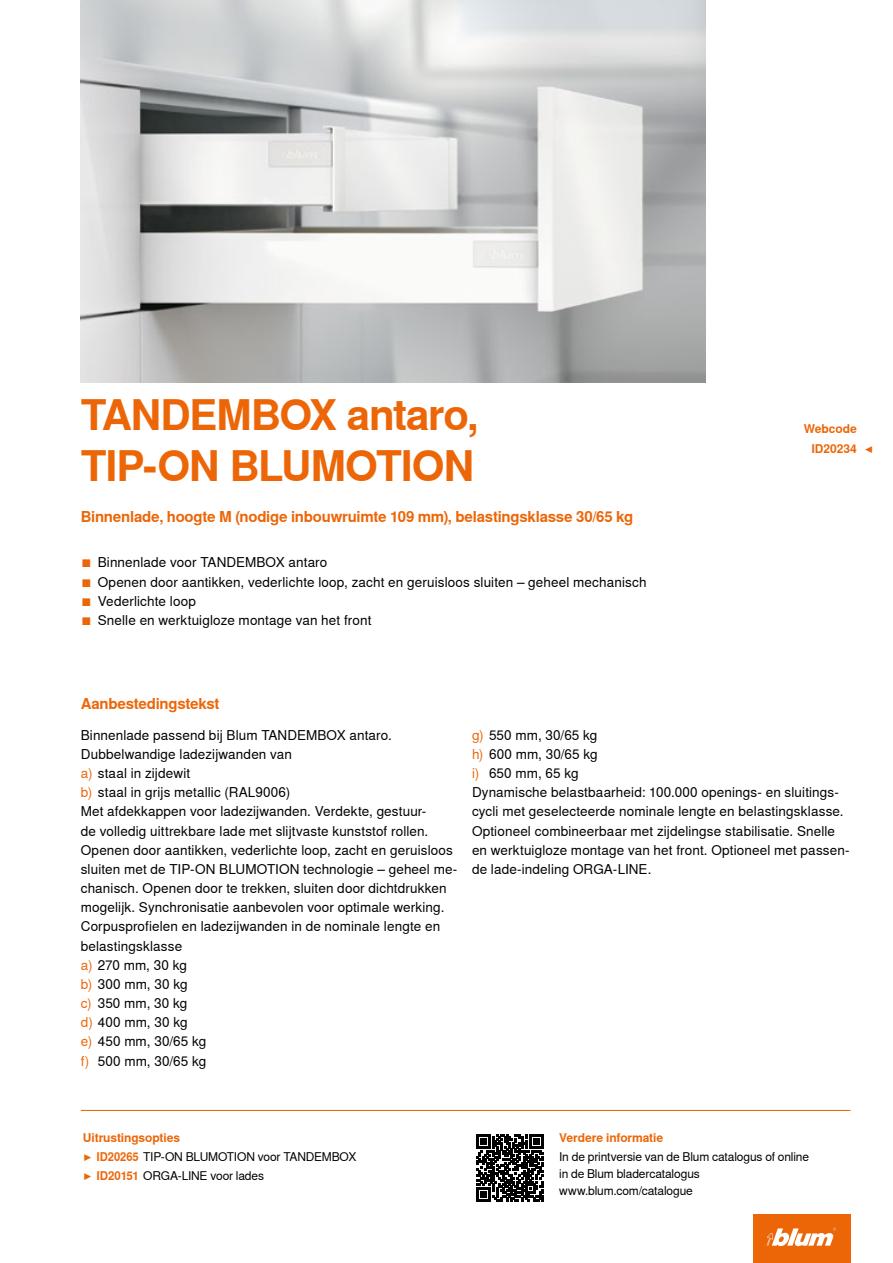
<style>
.page{position:relative;width:893px;height:1263px;background:#fff}
.page>*{position:absolute;margin:0;border:0;box-sizing:border-box;transform-origin:0 0}
.CB_AF_Ueber_Tit2{font:700 42px/50.4px "Nimbus Sans Global";letter-spacing:-.03em;color:#ec6608}
.CB_AF_Ueber_Ber1o_li{font:700 15px "Nimbus Sans Global";letter-spacing:-.015em;color:#ec6608}
.CB_AF_FliesIMG_li{font:13.5px/19.2px "Nimbus Sans Global";letter-spacing:.01em;color:#000}
.CB_AF_Bes_IMG9{font:13.5px "Nimbus Sans Global";letter-spacing:.01em;color:#000}
.CB_AF_Fliess_li{font:12px "Nimbus Sans Global";letter-spacing:-.01em;color:#000}
.CB_AF_Ueber_Ber2o_li{font:12px "Nimbus Sans Global";letter-spacing:-.015em;color:#000}
.CB_AF_Ueber_Ber2o_li-2{font:700 12px "Nimbus Sans Global";letter-spacing:-.01em;color:#ec6608}
.CB_AF_Ueber_Ber2o_re{font:700 12px "Nimbus Sans Global";letter-spacing:-.005em;color:#ec6608}
.s1{color:#ec6608}
.s2{font-weight:700;color:#ec6608}
</style>
<div class="page">
<img style="left:81px;top:0;width:625px;height:383px">
<div style="left:753px;top:1214px;width:97px;height:49px;background:#ec6608"></div>
<svg style="left:767px;top:1227px;width:69px;height:19px"></svg>
<hr style="left:81px;top:1110px;width:769px;height:1px;background:#ec6608">
<svg style="left:476px;top:1134px;width:67px;height:67px"></svg>
<p class="CB_AF_Ueber_Tit2" style="left:81px;top:390px;width:399px">TANDEMBOX antaro,<br>TIP-ON BLUMOTION</p>
<p class="CB_AF_Ueber_Ber1o_li" style="left:81px;top:508px;width:554px">Binnenlade, hoogte M (nodige inbouwruimte 109 mm), belastingsklasse 30/65 kg</p>
<p class="CB_AF_Bes_IMG9" style="left:81px;top:555px;width:248px"><span class="s1">■</span> Binnenlade voor TANDEMBOX antaro</p>
<p class="CB_AF_Bes_IMG9" style="left:81px;top:574px;width:567px"><span class="s1">■</span> Openen door aantikken, vederlichte loop, zacht en geruisloos sluiten – geheel mechanisch</p>
<p class="CB_AF_Bes_IMG9" style="left:81px;top:593px;width:117px"><span class="s1">■</span> Vederlichte loop</p>
<p class="CB_AF_Bes_IMG9" style="left:81px;top:612px;width:292px"><span class="s1">■</span> Snelle en werktuigloze montage van het front</p>
<p class="CB_AF_Ueber_Ber1o_li" style="left:81px;top:695px;width:140px">Aanbestedingstekst</p>
<p class="CB_AF_Ueber_Ber2o_re" style="left:804px;top:422px;width:55px">Webcode</p>
<p class="CB_AF_Ueber_Ber2o_re" style="left:811px;top:441px;width:47px">ID20234</p>
<p class="CB_AF_Ueber_Ber2o_re" style="left:865px;top:441px;width:11px">◀</p>
<p class="CB_AF_FliesIMG_li" style="left:81px;top:725px;width:313px">Binnenlade passend bij Blum TANDEMBOX antaro.</p>
<p class="CB_AF_FliesIMG_li" style="left:81px;top:744px;width:213px">Dubbelwandige ladezijwanden van</p>
<p class="CB_AF_FliesIMG_li" style="left:81px;top:764px;width:111px"><span class="s1">a)</span> staal in zijdewit</p>
<p class="CB_AF_FliesIMG_li" style="left:81px;top:783px;width:211px"><span class="s1">b)</span> staal in grijs metallic (RAL9006)</p>
<p class="CB_AF_FliesIMG_li" style="left:81px;top:802px;width:378px">Met afdekkappen voor ladezijwanden. Verdekte, gestuur-<br>de volledig uittrekbare lade met slijtvaste kunststof rollen.<br>Openen door aantikken, vederlichte loop, zacht en geruisloos sluiten met de TIP-ON BLUMOTION technologie – geheel me&shy;chanisch. Openen door te trekken, sluiten door dichtdrukken mogelijk. Synchronisatie aanbevolen voor optimale werking.</p>
<p class="CB_AF_FliesIMG_li" style="left:81px;top:917px;width:361px">Corpusprofielen en ladezijwanden in de nominale lengte en belastingsklasse</p>
<p class="CB_AF_FliesIMG_li" style="left:81px;top:955px;width:108px"><span class="s1">a)</span> 270 mm, 30 kg</p>
<p class="CB_AF_FliesIMG_li" style="left:81px;top:975px;width:108px"><span class="s1">b)</span> 300 mm, 30 kg</p>
<p class="CB_AF_FliesIMG_li" style="left:81px;top:994px;width:108px"><span class="s1">c)</span> 350 mm, 30 kg</p>
<p class="CB_AF_FliesIMG_li" style="left:81px;top:1013px;width:108px"><span class="s1">d)</span> 400 mm, 30 kg</p>
<p class="CB_AF_FliesIMG_li" style="left:81px;top:1032px;width:127px"><span class="s1">e)</span> 450 mm, 30/65 kg</p>
<p class="CB_AF_FliesIMG_li" style="left:81px;top:1051px;width:127px"><span class="s1">f)</span> 500 mm, 30/65 kg</p>
<p class="CB_AF_FliesIMG_li" style="left:472px;top:725px;width:127px"><span class="s1">g)</span> 550 mm, 30/65 kg</p>
<p class="CB_AF_FliesIMG_li" style="left:472px;top:744px;width:127px"><span class="s1">h)</span> 600 mm, 30/65 kg</p>
<p class="CB_AF_FliesIMG_li" style="left:472px;top:764px;width:108px"><span class="s1">i)</span> 650 mm, 65 kg</p>
<p class="CB_AF_FliesIMG_li" style="left:472px;top:783px;width:379px">Dynamische belastbaarheid: 100.000 openings- en sluitings&shy;cycli met geselecteerde nominale lengte en belastingsklasse.<br>Optioneel combineerbaar met zijdelingse stabilisatie. Snelle en werktuigloze montage van het front. Optioneel met passen&shy;de lade-indeling ORGA-LINE.</p>
<p class="CB_AF_Ueber_Ber2o_li-2" style="left:83px;top:1130px;width:99px">Uitrustingsopties</p>
<p class="CB_AF_Ueber_Ber2o_li" style="left:83px;top:1149px;width:275px"><span class="s1">▶</span> <span class="s2">ID20265</span> TIP-ON BLUMOTION voor TANDEMBOX</p>
<p class="CB_AF_Ueber_Ber2o_li" style="left:83px;top:1169px;width:183px"><span class="s1">▶</span> <span class="s2">ID20151</span> ORGA-LINE voor lades</p>
<p class="CB_AF_Ueber_Ber2o_li-2" style="left:559px;top:1130px;width:106px">Verdere informatie</p>
<p class="CB_AF_Fliess_li" style="left:559px;top:1149px;width:251px">In de printversie van de Blum catalogus of online</p>
<p class="CB_AF_Fliess_li" style="left:559px;top:1166px;width:142px">in de Blum bladercatalogus</p>
<p class="CB_AF_Fliess_li" style="left:559px;top:1183px;width:135px">www.blum.com/catalogue</p>
</div>
